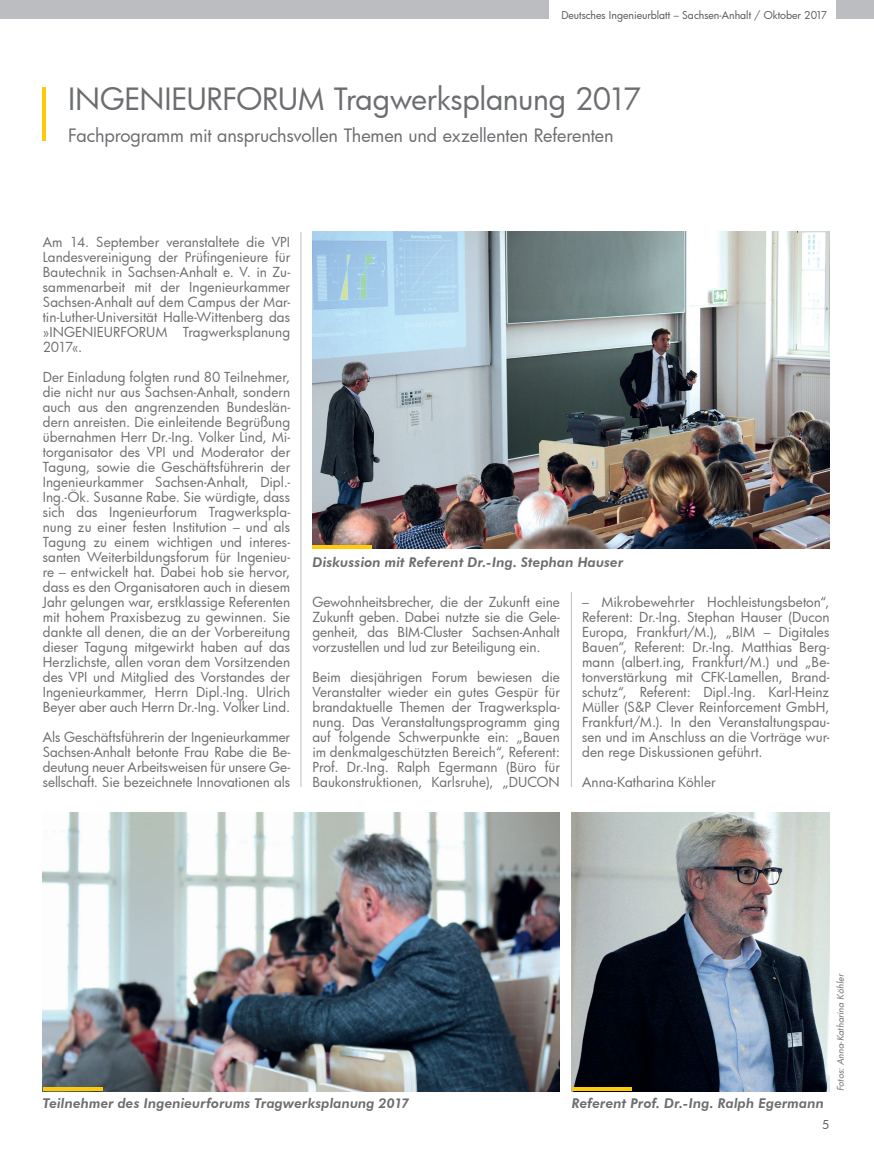
<style>
.page{position:relative;width:874px;height:1174px;background:#fff}
.page>*{position:absolute;margin:0;border:0;box-sizing:border-box;transform-origin:0 0}
.t1{font:30px "Futura Bk";letter-spacing:-.015em;color:#6c6d70}
.t2{font:18px "Futura Bk";letter-spacing:-.01em;color:#6c6d70}
.t3{font:13.5px/15px "Futura Bk";color:#6c6d70;text-align:justify}
.t4{font:italic 800 13.5px "Futura BT";letter-spacing:.005em;color:#6c6d70}
.t5{font:12px "Futura Bk";color:#57585a}
.t6{font:10.5px "Futura Bk";color:#57585a}
.t7{font:italic 9px "Futura Bk";letter-spacing:.015em;color:#6c6d70}
</style>
<div class="page">
<div style="left:836px;top:0;width:38px;height:19px;background:#bcbdc0"></div>
<div style="left:0;top:0;width:549px;height:19px;background:#bcbdc0"></div>
<img style="left:43px;top:813px;width:517px;height:278px">
<hr style="left:43px;top:1088px;width:59px;height:3px;background:#feca0a">
<hr style="left:43px;top:87px;width:3px;height:53px;background:#feca0a">
<img style="left:572px;top:813px;width:257px;height:278px">
<hr style="left:572px;top:1088px;width:59px;height:3px;background:#feca0a">
<img style="left:312px;top:232px;width:517px;height:316px">
<hr style="left:312px;top:545px;width:60px;height:3px;background:#feca0a">
<hr style="left:301px;top:232px;width:1px;height:555px;background:#bcbdc0">
<hr style="left:571px;top:592px;width:1px;height:195px;background:#bcbdc0">
<p class="t6" style="left:561px;top:8px;width:268px">Deutsches Ingenieurblatt – Sachsen-Anhalt / Oktober 2017</p>
<h1 class="t1" style="left:68px;top:79px;width:575px">INGENIEURFORUM Tragwerksplanung 2017</h1>
<h2 class="t2" style="left:68px;top:123px;width:547px">Fachprogramm mit anspruchsvollen Themen und exzellenten Referenten</h2>
<p class="t3" style="left:43px;top:234px;width:249px">Am 14. September veranstaltete die VPI Landesvereinigung der Prüfingenieure für Bautechnik in Sachsen-Anhalt e. V. in Zu&shy;sammenarbeit mit der Ingenieurkammer Sachsen-Anhalt auf dem Campus der Mar&shy;tin-Luther-Universität Halle-Wittenberg das »INGENIEURFORUM Tragwerksplanung 2017«.</p>
<p class="t3" style="left:43px;top:369px;width:249px">Der Einladung folgten rund 80 Teilnehmer, die nicht nur aus Sachsen-Anhalt, sondern auch aus den angrenzenden Bundeslän&shy;dern anreisten. Die einleitende Begrüßung übernahmen Herr Dr.-Ing. Volker Lind, Mi&shy;torganisator des VPI und Moderator der Tagung, sowie die Geschäftsführerin der Ingenieurkammer Sachsen-Anhalt, Dipl.- Ing.-Ök. Susanne Rabe. Sie würdigte, dass sich das Ingenieurforum Tragwerkspla&shy;nung zu einer festen Institution – und als Tagung zu einem wichtigen und interes&shy;santen Weiterbildungsforum für Ingenieu&shy;re – entwickelt hat. Dabei hob sie hervor, dass es den Organisatoren auch in diesem Jahr gelungen war, erstklassige Referenten mit hohem Praxisbezug zu gewinnen. Sie dankte all denen, die an der Vorbereitung dieser Tagung mitgewirkt haben auf das Herzlichste, allen voran dem Vorsitzenden des VPI und Mitglied des Vorstandes der Ingenieurkammer, Herrn Dipl.-Ing. Ulrich Beyer aber auch Herrn Dr.-Ing. Volker Lind.</p>
<p class="t3" style="left:43px;top:729px;width:249px">Als Geschäftsführerin der Ingenieurkammer Sachsen-Anhalt betonte Frau Rabe die Be&shy;deutung neuer Arbeitsweisen für unsere Ge&shy;sellschaft. Sie bezeichnete Innovationen als</p>
<p class="t4" style="left:312px;top:554px;width:312px">Diskussion mit Referent Dr.-Ing. Stephan Hauser</p>
<p class="t3" style="left:312px;top:594px;width:249px">Gewohnheitsbrecher, die der Zukunft eine Zukunft geben. Dabei nutzte sie die Gele&shy;genheit, das BIM-Cluster Sachsen-Anhalt vorzustellen und lud zur Beteiligung ein.</p>
<p class="t3" style="left:312px;top:669px;width:249px">Beim diesjährigen Forum bewiesen die Veranstalter wieder ein gutes Gespür für brandaktuelle Themen der Tragwerkspla&shy;nung. Das Veranstaltungsprogramm ging auf folgende Schwerpunkte ein: „Bauen im denkmalgeschützten Bereich“, Referent:<br>Prof. Dr.-Ing. Ralph Egermann (Büro für Baukonstruktionen, Karlsruhe), „DUCON</p>
<p class="t3" style="left:582px;top:594px;width:249px">– Mikrobewehrter Hochleistungsbeton“, Referent: Dr.-Ing. Stephan Hauser (Ducon Europa, Frankfurt/M.), „BIM – Digitales Bauen“, Referent: Dr.-Ing. Matthias Berg&shy;mann (albert.ing, Frankfurt/M.) und „Be&shy;tonverstärkung mit CFK-Lamellen, Brand&shy;schutz“, Referent: Dipl.-Ing. Karl-Heinz Müller (S&amp;P Clever Reinforcement GmbH, Frankfurt/M.). In den Veranstaltungspau&shy;sen und im Anschluss an die Vorträge wur&shy;den rege Diskussionen geführt.</p>
<p class="t3" style="left:582px;top:774px;width:135px">Anna-Katharina Köhler</p>
<p class="t7" style="left:834px;top:1091px;width:119px;rotate:-90deg">Fotos: Anna-Katharina Köhler</p>
<p class="t4" style="left:43px;top:1095px;width:368px">Teilnehmer des Ingenieurforums Tragwerksplanung 2017</p>
<p class="t4" style="left:572px;top:1095px;width:254px">Referent Prof. Dr.-Ing. Ralph Egermann</p>
<p class="t5" style="left:822px;top:1117px;width:9px">5</p>
</div>
